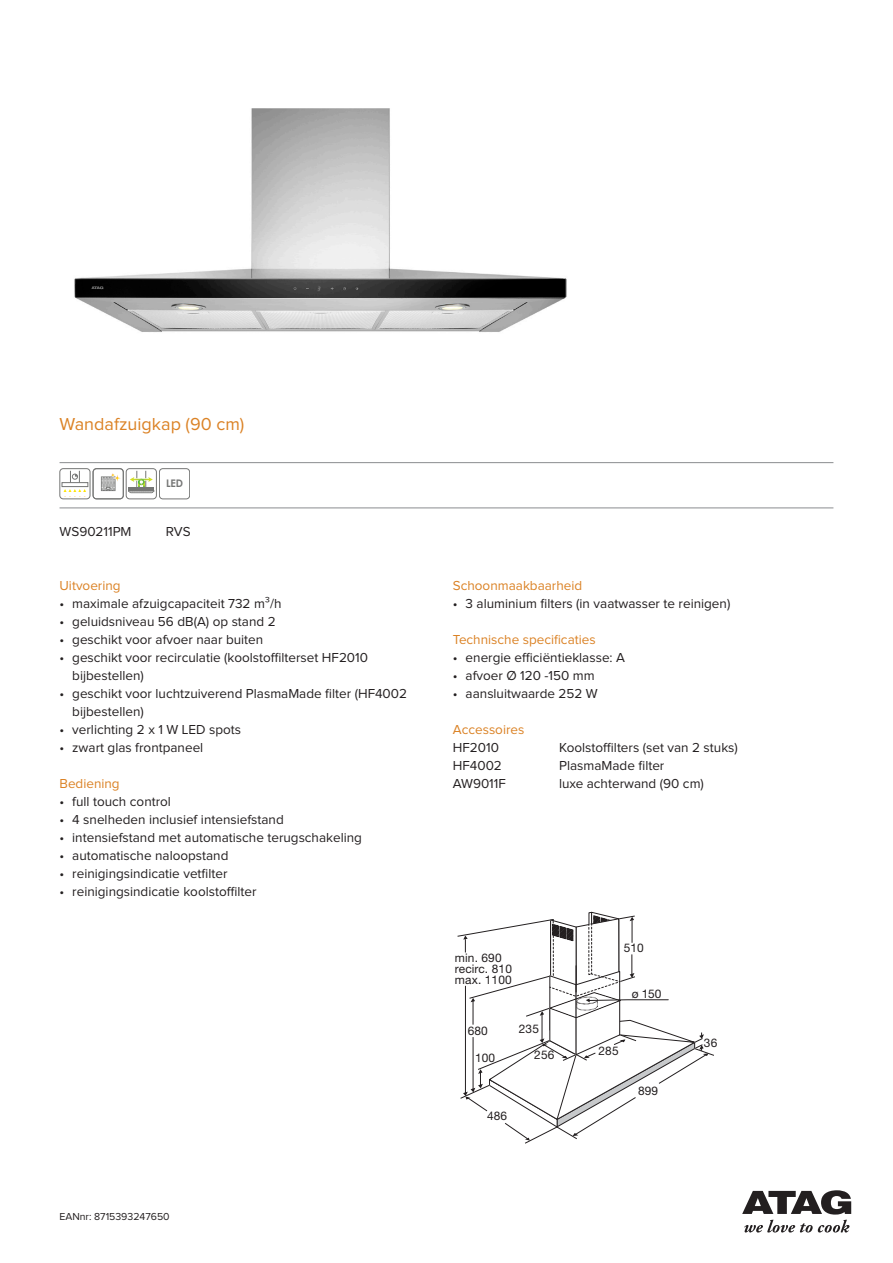
<style>
.page{position:relative;width:893px;height:1263px;background:#fff}
.page>*{position:absolute;margin:0;border:0;box-sizing:border-box;transform-origin:0 0}
.t1{font:18px "Proxima Nova";color:#db8225}
.t2{font:13.5px/18px "Proxima Nova";color:#231f20}
.t3{font:13.5px "Proxima Nova";color:#db8225}
.t4{font:11.85px/10.9px "Helvetica Neue";letter-spacing:.01em;color:#231f20}
.t5{font:10.5px "Proxima Nova";color:#231f20}
.t6{font:700 10.5px "Century Gothic";color:#757675}
</style>
<div class="page">
<hr style="left:60px;top:462px;width:773px;height:1px;background:#8a8c8f">
<hr style="left:60px;top:508px;width:773px;height:1px;background:#8a8c8f">
<svg style="left:744px;top:1220px;width:105px;height:12px"></svg>
<svg style="left:742px;top:1190px;width:109px;height:24px"></svg>
<img style="left:74px;top:108px;width:493px;height:224px">
<div style="left:60px;top:468px;width:30px;height:31px;border:1px solid #757675;border-radius:3px"></div>
<div style="left:62px;top:482px;width:26px;height:5px;border:1px solid #757675"></div>
<svg style="left:63px;top:489px;width:23px;height:3px"></svg>
<svg style="left:70px;top:471px;width:10px;height:12px"></svg>
<div style="left:93px;top:468px;width:31px;height:31px;border:1px solid #757675;border-radius:3px"></div>
<div style="left:101px;top:477px;width:14px;height:14px;border:1px solid #757675"></div>
<div style="left:126px;top:468px;width:31px;height:31px;border:1px solid #757675;border-radius:3px"></div>
<svg style="left:102px;top:471px;width:53px;height:22px"></svg>
<div style="left:159px;top:468px;width:31px;height:31px;border:1px solid #757675;border-radius:3px"></div>
<svg style="left:457px;top:912px;width:257px;height:231px"></svg>
<h1 class="t1" style="left:60px;top:416px;width:186px">Wandafzuigkap (90 cm)</h1>
<p class="t6" style="left:166px;top:475px;width:18px">LED</p>
<p class="t2" style="left:60px;top:523px;width:74px">WS90211PM</p>
<p class="t2" style="left:166px;top:523px;width:26px">RVS</p>
<p class="t3" style="left:60px;top:579px;width:63px">Uitvoering</p>
<p class="t2" style="left:60px;top:595px;width:224px">• maximale afzuigcapaciteit 732 m³/h</p>
<p class="t2" style="left:60px;top:613px;width:218px">• geluidsniveau 56 dB(A) op stand 2</p>
<p class="t2" style="left:60px;top:631px;width:205px">• geschikt voor afvoer naar buiten</p>
<p class="t2" style="left:72px;top:649px;width:297px;text-indent:-13px">• geschikt voor recirculatie (koolstoffilterset HF2010 bijbestellen)</p>
<p class="t2" style="left:72px;top:685px;width:336px;text-indent:-13px">• geschikt voor luchtzuiverend PlasmaMade filter (HF4002 bijbestellen)</p>
<p class="t2" style="left:60px;top:721px;width:183px">• verlichting 2 x 1 W LED spots</p>
<p class="t2" style="left:60px;top:739px;width:145px">• zwart glas frontpaneel</p>
<p class="t3" style="left:60px;top:777px;width:62px">Bediening</p>
<p class="t2" style="left:60px;top:793px;width:113px">• full touch control</p>
<p class="t2" style="left:60px;top:811px;width:226px">• 4 snelheden inclusief intensiefstand</p>
<p class="t2" style="left:60px;top:829px;width:304px">• intensiefstand met automatische terugschakeling</p>
<p class="t2" style="left:60px;top:847px;width:170px">• automatische naloopstand</p>
<p class="t2" style="left:60px;top:865px;width:169px">• reinigingsindicatie vetfilter</p>
<p class="t2" style="left:60px;top:883px;width:198px">• reinigingsindicatie koolstoffilter</p>
<p class="t5" style="left:60px;top:1212px;width:112px">EANnr: 8715393247650</p>
<p class="t3" style="left:453px;top:579px;width:131px">Schoonmaakbaarheid</p>
<p class="t2" style="left:453px;top:595px;width:279px">• 3 aluminium filters (in vaatwasser te reinigen)</p>
<p class="t3" style="left:453px;top:633px;width:144px">Technische specificaties</p>
<p class="t2" style="left:453px;top:649px;width:174px">• energie efficiëntieklasse: A</p>
<p class="t2" style="left:453px;top:667px;width:143px">• afvoer Ø 120 -150 mm</p>
<p class="t2" style="left:453px;top:685px;width:146px">• aansluitwaarde 252 W</p>
<p class="t3" style="left:453px;top:723px;width:73px">Accessoires</p>
<p class="t2" style="left:453px;top:739px;width:48px">HF2010</p>
<p class="t2" style="left:559px;top:739px;width:180px">Koolstoffilters (set van 2 stuks)</p>
<p class="t2" style="left:453px;top:757px;width:51px">HF4002</p>
<p class="t2" style="left:559px;top:757px;width:107px">PlasmaMade filter</p>
<p class="t2" style="left:453px;top:775px;width:55px">AW9011F</p>
<p class="t2" style="left:559px;top:775px;width:146px">luxe achterwand (90 cm)</p>
<p class="t4" style="left:455px;top:952px;width:59px">min. 690 recirc. 810 max. 1100</p>
<p class="t4" style="left:468px;top:1025px;width:22px">680</p>
<p class="t4" style="left:475px;top:1052px;width:22px">100</p>
<p class="t4" style="left:519px;top:1023px;width:22px">235</p>
<p class="t4" style="left:534px;top:1049px;width:22px">256</p>
<p class="t4" style="left:487px;top:1110px;width:22px">486</p>
<p class="t4" style="left:624px;top:942px;width:22px">510</p>
<p class="t4" style="left:632px;top:988px;width:31px">ø 150</p>
<p class="t4" style="left:598px;top:1045px;width:22px">285</p>
<p class="t4" style="left:638px;top:1085px;width:22px">899</p>
<p class="t4" style="left:704px;top:1037px;width:15px">36</p>
</div>
